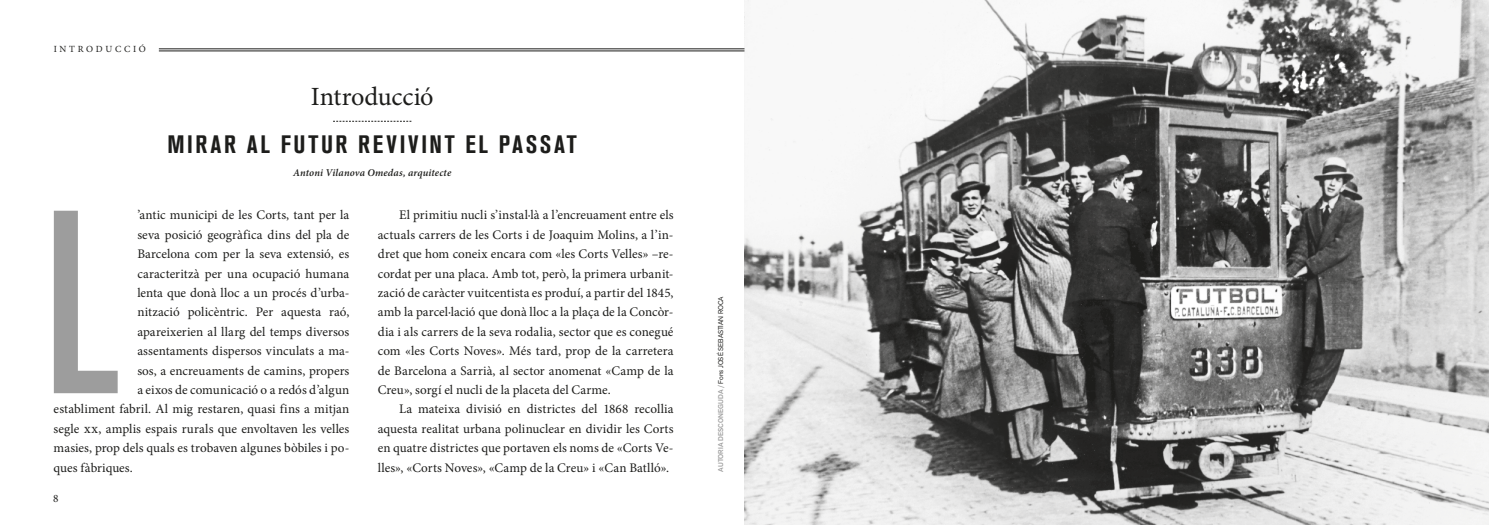
<style>
.page{position:relative;width:1489px;height:525px;background:#fff}
.page>*{position:absolute;margin:0;border:0;box-sizing:border-box;transform-origin:0 0}
.t1{font:500 condensed 258.12px "Akzidenz Grotesk BQ";color:#9d9d9d}
.t2{font:26.25px "Minion Pro";letter-spacing:-.005em;color:#1d1d1b}
.t3{font:700 condensed 25px "Akzidenz Grotesk BQ";letter-spacing:.11em;color:#1d1d1b}
.t4{font:13.12px/19.4px "Minion Pro";color:#1d1d1b;text-align:justify}
.t5{font:11.25px "Minion Pro";color:#1d1d1b}
.t6{font:italic 600 10.38px "Minion Pro";letter-spacing:.01em;color:#1d1d1b}
.t7{font:9.38px "Minion Pro";letter-spacing:.29em;color:#1d1d1b}
.t8{font:6.88px "Akzid Grtsk Next";color:#1d1d1b}
.s1{font-weight:500;color:#9d9d9d}
</style>
<div class="page">
<img style="left:744px;top:0;width:744px;height:524px">
<svg style="left:333px;top:121px;width:78px;height:1px"></svg>
<hr style="left:159px;top:49px;width:585px;height:1px;background:#1d1d1b">
<hr style="left:159px;top:51px;width:585px;height:1px;background:#1d1d1b">
<p class="t7" style="left:54px;top:43px;width:94px">INTRODUCCIÓ</p>
<h2 class="t2" style="left:311px;top:79px;width:124px">Introducció</h2>
<h3 class="t3" style="left:168px;top:130px;width:410px">MIRAR AL FUTUR REVIVINT EL PASSAT</h3>
<p class="t6" style="left:293px;top:165px;width:160px">Antoni Vilanova Omedas, arquitecte</p>
<p class="t4" style="left:137px;top:205px;width:213px">’antic municipi de les Corts, tant per la</p>
<p class="t4" style="left:137px;top:225px;width:213px">seva posició geogràfica dins del pla de</p>
<p class="t4" style="left:137px;top:244px;width:213px">Barcelona com per la seva extensió, es</p>
<p class="t4" style="left:137px;top:263px;width:213px">caracteritzà per una ocupació humana</p>
<p class="t4" style="left:137px;top:283px;width:213px">lenta que donà lloc a un procés d’urba-</p>
<p class="t4" style="left:137px;top:302px;width:213px">nització policèntric. Per aquesta raó,</p>
<p class="t4" style="left:137px;top:322px;width:213px">apareixerien al llarg del temps diversos</p>
<p class="t4" style="left:137px;top:341px;width:213px">assentaments dispersos vinculats a ma-</p>
<p class="t4" style="left:137px;top:360px;width:213px">sos, a encreuaments de camins, propers</p>
<p class="t4" style="left:137px;top:380px;width:213px">a eixos de comunicació o a redós d’algun</p>
<p class="t4" style="left:54px;top:399px;width:297px">establiment fabril. Al mig restaren, quasi fins a mitjan</p>
<p class="t4" style="left:54px;top:418px;width:297px">segle xx, amplis espais rurals que envoltaven les velles</p>
<p class="t4" style="left:54px;top:438px;width:297px">masies, prop dels quals es trobaven algunes bòbiles i po-</p>
<p class="t4" style="left:54px;top:457px;width:81px">ques fàbriques.</p>
<h1 class="t1" style="left:43px;top:158px;width:77px">L</h1>
<p class="t5" style="left:53px;top:491px;width:7px">8</p>
<p class="t4" style="left:378px;top:205px;width:297px;text-indent:21px">El primitiu nucli s’instal·là a l’encreuament entre els actuals carrers de les Corts i de Joaquim Molins, a l’in&shy;dret que hom coneix encara com «les Corts Velles» –re&shy;cordat per una placa. Amb tot, però, la primera urbanit&shy;zació de caràcter vuitcentista es produí, a partir del 1845, amb la parcel·lació que donà lloc a la plaça de la Concòr&shy;dia i als carrers de la seva rodalia, sector que es conegué com «les Corts Noves». Més tard, prop de la carretera de Barcelona a Sarrià, al sector anomenat «Camp de la Creu», sorgí el nucli de la placeta del Carme.</p>
<p class="t4" style="left:378px;top:399px;width:297px;text-indent:21px">La mateixa divisió en districtes del 1868 recollia aquesta realitat urbana polinuclear en dividir les Corts en quatre districtes que portaven els noms de «Corts Ve&shy;lles», «Corts Noves», «Camp de la Creu» i «Can Batlló».</p>
<p class="t8" style="left:716px;top:471px;width:177px;rotate:-90deg"><span class="s1">AUTORIA DESCONEGUDA /</span> Fons JOSÉ SEBASTIAN ROCA</p>
</div>
